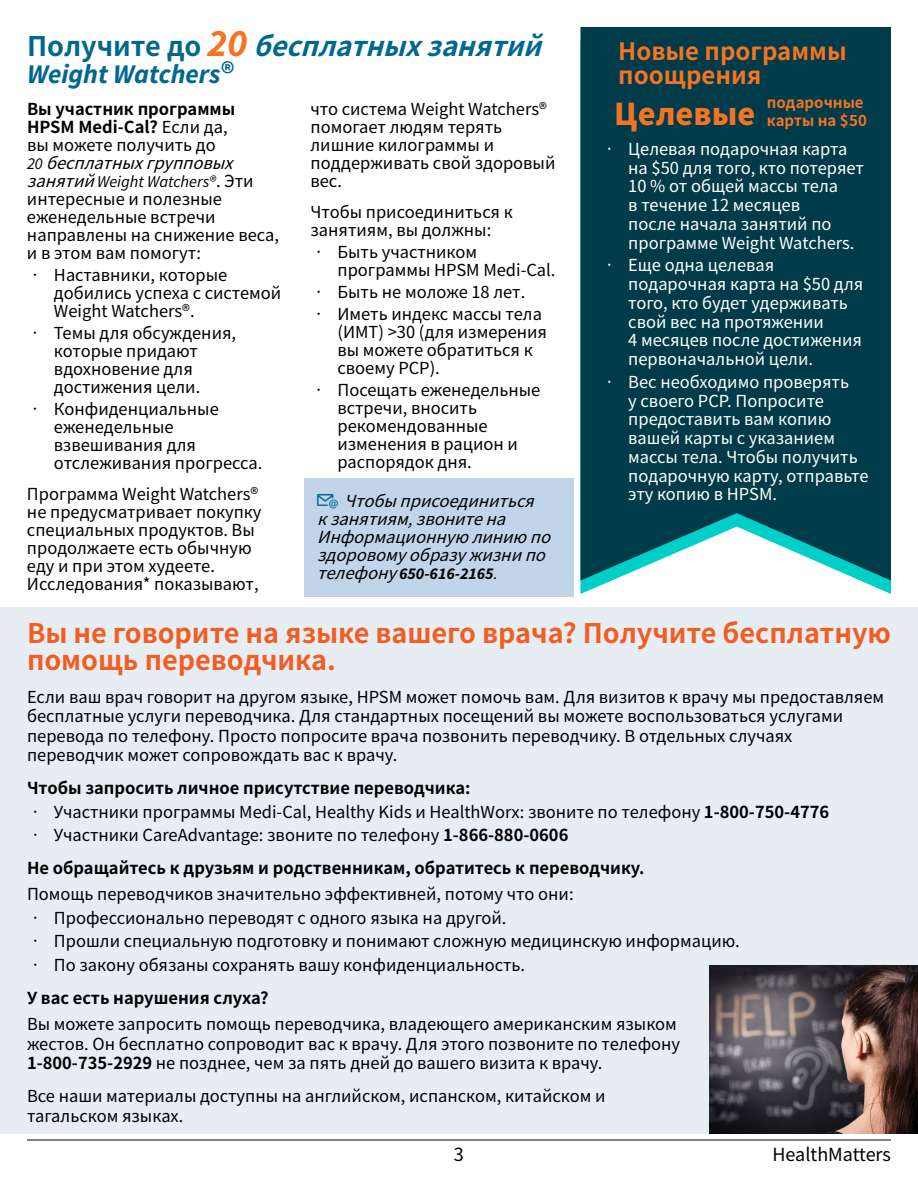
<style>
.page{position:relative;width:918px;height:1188px;background:#fff}
.page>*{position:absolute;margin:0;border:0;box-sizing:border-box;transform-origin:0 0}
.t1{font:800 30px "Source Han Sans TW";color:#f47423}
.t2{font:700 27px/27px "Source Han Sans TW";color:#f15d22}
.t3{font:italic 700 27px "Source Han Sans TW";color:#00678f}
.t4{font:italic 700 27px "Source Sans Pro";color:#00678f}
.t5{font:700 24px/24px "Source Han Sans TW";color:#f47423}
.t6{font:18px "Source Han Sans TW";color:#000}
.t7{font:16.5px/18px "Source Han Sans TW";color:#000}
.t8{font:16.5px/18.8px "Source Han Sans TW";color:#fff}
.t9{font:700 16.5px/18px "Source Han Sans TW";color:#000}
.t10{font:italic 16.5px/18px "Source Han Sans TW";color:#000}
.t11{font:italic 16.5px "Source Sans Pro";color:#000}
.t12{font:italic 700 16.5px "Source Sans Pro";color:#000}
.t13{font:700 15px/18px "Source Han Sans TW";color:#f47423}
.s1{font-style:normal}
.s2{font-family:"Source Sans Pro";font-size:39px;color:#f47423}
.s3{font-family:"Source Han Sans TW";font-style:normal}
.s4{font-weight:400}
.s5{font-family:"Source Sans Pro";font-weight:400;font-style:italic}
.s6{font-weight:400;font-style:italic}
.s7{font-family:"Source Han Sans TW"}
.s8{font-family:"Source Han Sans TW";font-weight:400}
.s9{font-weight:700}
</style>
<div class="page">
<hr style="left:27px;top:1139px;width:864px;height:2px;background:#58595b">
<div style="left:0;top:608px;width:918px;height:526px;background:#e7eef3"></div>
<img style="left:710px;top:965px;width:208px;height:169px">
<div style="left:580px;top:27px;width:311px;height:554px;background:#003b49"></div>
<div style="left:304px;top:478px;width:270px;height:118px;background:#c1d4ea"></div>
<h2 class="t3" style="left:27px;top:31px;width:536px"><span class="s1">П о л у ч и т е д о</span> <span class="s2">2 0</span> бесплатныхзанятий</h2>
<h2 class="t4" style="left:27px;top:57px;width:209px">Weight Watchers<span class="s3">®</span></h2>
<p class="t9" style="left:27px;top:100px;width:220px">Вы участник программы<br>HPSM Medi-Cal? <span class="s4">Если да, вы можете получить до<br></span><span class="s5">2 0</span> <span class="s6">бесплатныхгрупповых</span></p>
<p class="t11" style="left:27px;top:171px;width:228px"><span class="s7">занятий</span>Weight Watchers®<span class="s3">. Эти</span></p>
<p class="t7" style="left:27px;top:190px;width:254px">интересные и полезные еженедельные встречи направлены на снижение веса, и в этом вам помогут:</p>
<p class="t7" style="left:54px;top:266px;width:229px;text-indent:-27px">• Наставники, которые добились успеха с системой<br>Weight Watchers®.</p>
<p class="t7" style="left:54px;top:324px;width:184px;text-indent:-27px">• Темы для обсуждения, которые придают вдохновение для достижения цели.</p>
<p class="t7" style="left:54px;top:400px;width:210px;text-indent:-27px">• Конфиденциальные еженедельные взвешивания для отслеживания прогресса.</p>
<p class="t7" style="left:27px;top:486px;width:236px">Программа Weight Watchers® не предусматривает покупку специальных продуктов. Вы продолжаете есть обычную еду и при этом худеете.<br>Исследования* показывают,</p>
<p class="t7" style="left:310px;top:100px;width:246px">что система Weight Watchers® помогает людям терять лишние килограммы и поддерживать свой здоровый вес.</p>
<p class="t7" style="left:310px;top:204px;width:204px">Чтобы присоединиться к занятиям, вы должны:</p>
<p class="t7" style="left:337px;top:244px;width:220px;text-indent:-27px">• Быть участником программы HPSM Medi-Cal.</p>
<p class="t7" style="left:310px;top:284px;width:216px">• Быть не моложе 18 лет.</p>
<p class="t7" style="left:337px;top:306px;width:211px;text-indent:-27px">• Иметь индекс массы тела (ИМТ) &gt;30 (для измерения вы можете обратиться к своему PCP).</p>
<p class="t7" style="left:337px;top:382px;width:204px;text-indent:-27px">• Посещать еженедельные встречи, вносить рекомендованные изменения в рацион и распорядок дня.</p>
<p class="t10" style="left:317px;top:492px;width:247px;text-indent:27px">Чтобыприсоединиться кзанятиям,звонитена<br>Информационнуюлиниюпо здоровомуобразужизнипо</p>
<p class="t12" style="left:317px;top:563px;width:182px"><span class="s8">телефону</span>650-616-2165<span class="s4">.</span></p>
<h3 class="t5" style="left:618px;top:39px;width:230px">Новые программы поощрения</h3>
<h1 class="t1" style="left:614px;top:97px;width:143px">Целевые</h1>
<p class="t13" style="left:767px;top:94px;width:102px">подарочные карты на $50</p>
<p class="t8" style="left:628px;top:140px;width:237px;text-indent:-27px">• Целевая подарочная карта на $50 для того, кто потеряет<br>10 % от общей массы тела<br>в течение 12 месяцев<br>после начала занятий по программе Weight Watchers.</p>
<p class="t8" style="left:628px;top:256px;width:237px;text-indent:-27px">• Еще одна целевая подарочная карта на $50 для того, кто будет удерживать свой вес на протяжении<br>4 месяцев после достижения первоначальной цели.</p>
<p class="t8" style="left:628px;top:373px;width:242px;text-indent:-27px">• Вес необходимо проверять<br>у своего PCP. Попросите предоставить вам копию вашей карты с указанием массы тела. Чтобы получить подарочную карту, отправьте эту копию в HPSM.</p>
<h2 class="t2" style="left:27px;top:620px;width:865px">Вы не говорите на языке вашего врача? Получите бесплатную помощь переводчика.</h2>
<p class="t7" style="left:27px;top:687px;width:859px;line-height:19.5px">Если ваш врач говорит на другом языке, HPSM может помочь вам. Для визитов к врачу мы предоставляем бесплатные услуги переводчика. Для стандартных посещений вы можете воспользоваться услугами перевода по телефону. Просто попросите врача позвонить переводчику. В отдельных случаях переводчик может сопровождать вас к врачу.</p>
<p class="t9" style="left:27px;top:779px;width:445px">Чтобы запросить личное присутствие переводчика:</p>
<p class="t7" style="left:27px;top:803px;width:804px">• Участники программы Medi-Cal, Healthy Kids и HealthWorx: звоните по телефону <span class="s9">1-800-750-4776</span></p>
<p class="t9" style="left:27px;top:819px;width:619px;line-height:33px"><span class="s4">• Участники CareAdvantage: звоните по телефону</span> 1-866-880-0606<br>Не обращайтесь к друзьям и родственникам, обратитесь к переводчику.</p>
<p class="t7" style="left:27px;top:886px;width:548px">Помощь переводчиков значительно эффективней, потому что они:</p>
<p class="t7" style="left:27px;top:909px;width:481px">• Профессионально переводят с одного языка на другой.</p>
<p class="t7" style="left:27px;top:933px;width:714px">• Прошли специальную подготовку и понимают сложную медицинскую информацию.</p>
<p class="t7" style="left:27px;top:956px;width:500px">• По закону обязаны сохранять вашу конфиденциальность.</p>
<p class="t9" style="left:27px;top:989px;width:243px">У вас есть нарушения слуха?</p>
<p class="t7" style="left:27px;top:1015px;width:655px;line-height:19.5px">Вы можете запросить помощь переводчика, владеющего американским языком жестов. Он бесплатно сопроводит вас к врачу. Для этого позвоните по телефону<br><span class="s9">1-800-735-2929</span> не позднее, чем за пять дней до вашего визита к врачу.</p>
<p class="t7" style="left:27px;top:1087px;width:580px;line-height:19.5px">Все наши материалы доступны на английском, испанском, китайском и тагальском языках.</p>
<p class="t6" style="left:454px;top:1144px;width:11px">3</p>
<p class="t6" style="left:773px;top:1144px;width:120px">HealthMatters</p>
</div>
